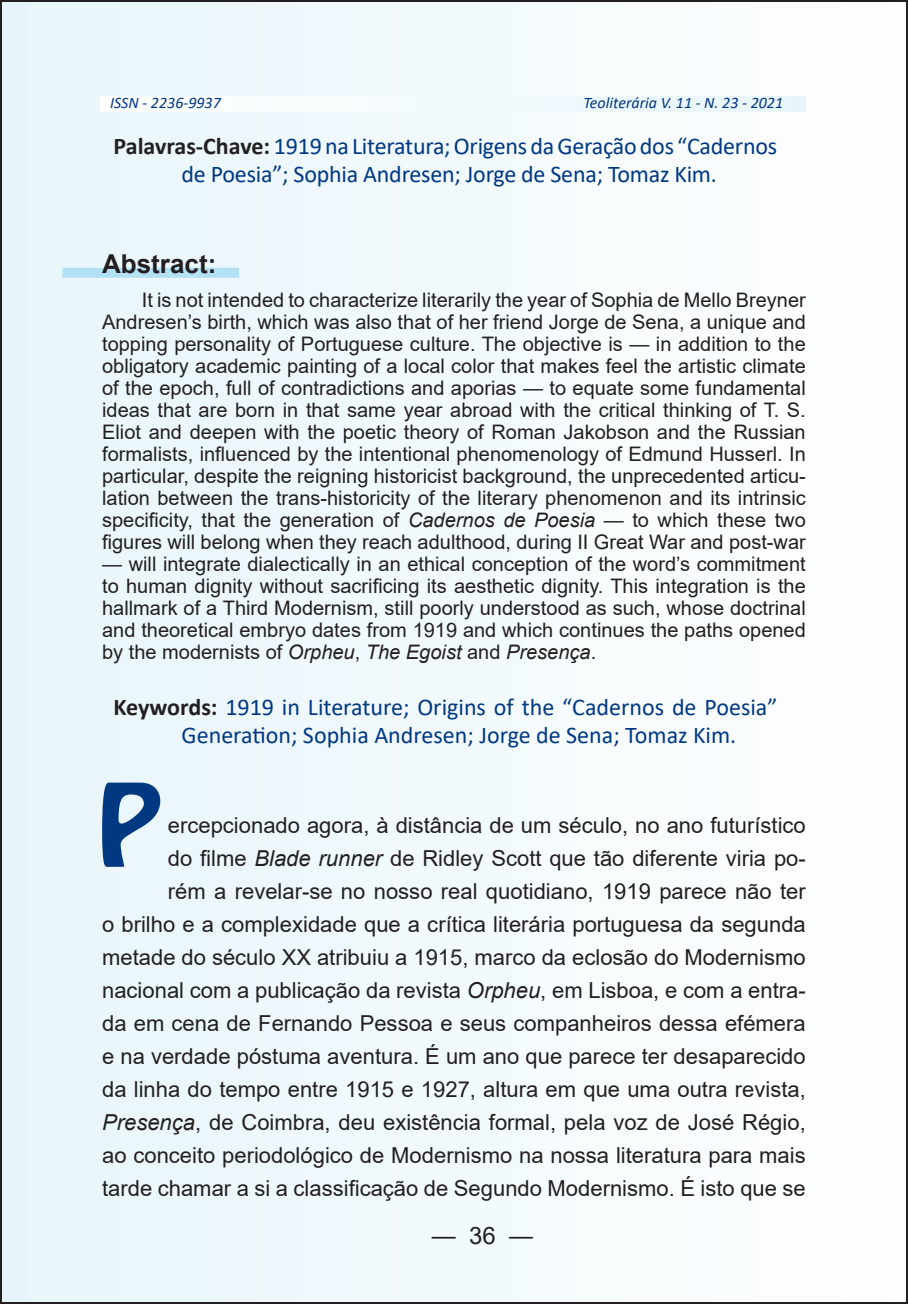
<style>
.page{position:relative;width:908px;height:1304px;background:#fff}
.page>*{position:absolute;margin:0;border:0;box-sizing:border-box;transform-origin:0 0}
.t1{font:101.2px "Hobo Std";color:#003882}
.t2{font:700 26px "Arial";color:#231f20}
.t3{font:24px/28px "Calibri";letter-spacing:-.01em;color:#003882;text-align:center}
.t4{font:24px "Arial";color:#231f20}
.t5{font:22px/33px "Arial";color:#231f20;text-align:right}
.t6{font:20px/22px "Arial";color:#231f20;text-align:justify}
.t7{font:italic 16px "Calibri";color:#003882}
.s1{font-weight:700;color:#231f20}
.s2{font-style:italic}
</style>
<div class="page">
<div style="left:1px;top:1px;width:905px;height:1302px;background:#f2f9fc"></div>
<div style="left:62px;top:268px;width:177px;height:10px;background:#b3e2f6"></div>
<p class="t7" style="left:110px;top:92px;width:112px">ISSN - 2236-9937</p>
<p class="t7" style="left:583px;top:92px;width:201px">Teoliterária V. 11 - N. 23 - 2021</p>
<p class="t3" style="left:113px;top:131px;width:665px"><span class="s1">Palavras-Chave:</span> 1919 na Literatura; Origens da Geração dos “Cadernos de Poesia”; Sophia Andresen; Jorge de Sena; Tomaz Kim.</p>
<h2 class="t2" style="left:102px;top:246px;width:116px">Abstract:</h2>
<p class="t6" style="left:102px;top:289px;width:705px;text-indent:40px">It is not intended to characterize literarily the year of Sophia de Mello Breyner Andresen’s birth, which was also that of her friend Jorge de Sena, a unique and topping personality of Portuguese culture. The objective is — in addition to the obligatory academic painting of a local color that makes feel the artistic climate of the epoch, full of contradictions and aporias — to equate some fundamental ideas that are born in that same year abroad with the critical thinking of T. S.<br>Eliot and deepen with the poetic theory of Roman Jakobson and the Russian formalists, influenced by the intentional phenomenology of Edmund Husserl. In particular, despite the reigning historicist background, the unprecedented articu&shy;lation between the trans-historicity of the literary phenomenon and its intrinsic specificity, that the generation of <span class="s2">Cadernos de Poesia</span> — to which these two figures will belong when they reach adulthood, during II Great War and post-war</p>
<p class="t6" style="left:102px;top:553px;width:704px">— will integrate dialectically in an ethical conception of the word’s commitment to human dignity without sacrificing its aesthetic dignity. This integration is the hallmark of a Third Modernism, still poorly understood as such, whose doctrinal and theoretical embryo dates from 1919 and which continues the paths opened by the modernists of <span class="s2">Orpheu</span>, <span class="s2">The Egoist</span> and <span class="s2">Presença</span>.</p>
<p class="t3" style="left:181px;top:693px;width:597px;text-align:left;text-indent:-68px"><span class="s1">Keywords:</span> 1919 in Literature; Origins of the “Cadernos de Poesia”<br>Generation; Sophia Andresen; Jorge de Sena; Tomaz Kim.</p>
<h1 class="t1" style="left:97px;top:755px;width:65px">P</h1>
<p class="t5" style="left:102px;top:808px;width:705px">ercepcionado agora, à distância de um século, no ano futurístico<br>do filme <span class="s2">Blade runner</span> de Ridley Scott que tão diferente viria po-<br>rém a revelar-se no nosso real quotidiano, 1919 parece não ter<br>o brilho e a complexidade que a crítica literária portuguesa da segunda metade do século XX atribuiu a 1915, marco da eclosão do Modernismo nacional com a publicação da revista <span class="s2">Orpheu</span>, em Lisboa, e com a entra&shy;da em cena de Fernando Pessoa e seus companheiros dessa efémera e na verdade póstuma aventura. É um ano que parece ter desaparecido da linha do tempo entre 1915 e 1927, altura em que uma outra revista, <span class="s2">Presença</span>, de Coimbra, deu existência formal, pela voz de José Régio, ao conceito periodológico de Modernismo na nossa literatura para mais tarde chamar a si a classificação de Segundo Modernismo. É isto que se</p>
<p class="t4" style="left:431px;top:1218px;width:103px">— 36 —</p>
</div>
